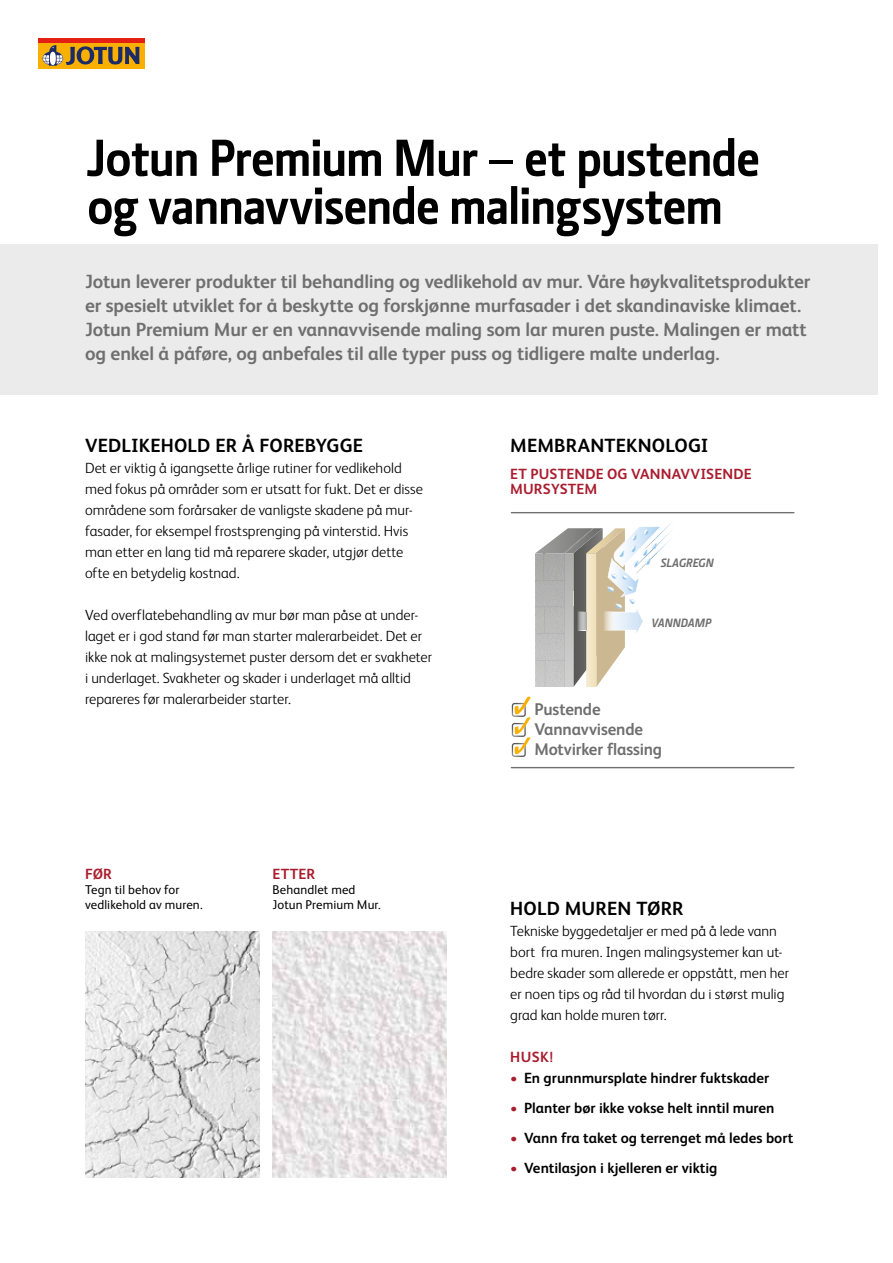
<style>
.page{position:relative;width:893px;height:1263px;background:#fff}
.page>*{position:absolute;margin:0;border:0;box-sizing:border-box;transform-origin:0 0}
.t1{font:700 52.5px/48px "Section";letter-spacing:-.02em;color:#000}
.t2{font:700 19.2px/24px "FS Albert";letter-spacing:-.01em;color:#706f6f}
.t3{font:700 19.2px "FS Albert";letter-spacing:.01em;color:#000}
.t4{font:700 16.95px/20px "FS Albert";letter-spacing:-.01em;color:#706f6f}
.t5{font:300 14.85px/21px "FS Albert";color:#000}
.t6{font:700 14.85px "FS Albert";color:#000}
.t7{font:700 14.85px/15px "FS Albert";letter-spacing:.01em;color:#a91d2f}
.t8{font:12.75px/15px "FS Albert";letter-spacing:.01em;color:#000}
.t9{font:italic 700 12.15px "Section";color:#706f6f}
.s1{color:#a91d2f}
</style>
<div class="page">
<hr style="left:511px;top:767px;width:283px;height:1px;background:#706f6f">
<hr style="left:511px;top:512px;width:283px;height:1px;background:#706f6f">
<svg style="left:512px;top:696px;width:19px;height:61px"></svg>
<svg style="left:535px;top:522px;width:137px;height:165px"></svg>
<div style="left:577px;top:612px;width:9px;height:18px;background:#b3b3b3"></div>
<svg style="left:603px;top:612px;width:13px;height:18px"></svg>
<svg style="left:576px;top:612px;width:9px;height:19px"></svg>
<div style="left:0;top:244px;width:878px;height:151px;background:#ebebeb"></div>
<div style="left:38px;top:43px;width:107px;height:26px;background:#f9b000"></div>
<div style="left:38px;top:38px;width:107px;height:5px;background:#e41f13"></div>
<svg style="left:43px;top:45px;width:96px;height:21px"></svg>
<img style="left:85px;top:931px;width:174px;height:247px">
<img style="left:272px;top:931px;width:174px;height:247px">
<h1 class="t1" style="left:87px;top:135px;width:674px">Jotun Premium Mur – et pustende og vannavvisende malingsystem</h1>
<p class="t2" style="left:85px;top:269px;width:727px">Jotun leverer produkter til behandling og vedlikehold av mur. Våre høykvalitetsprodukter er spesielt utviklet for å beskytte og forskjønne murfasader i det skandinaviske klimaet.<br>Jotun Premium Mur er en vannavvisende maling som lar muren puste. Malingen er matt og enkel å påføre, og anbefales til alle typer puss og tidligere malte underlag.</p>
<p class="t3" style="left:85px;top:434px;width:280px">VEDLIKEHOLD ER Å FOREBYGGE</p>
<p class="t5" style="left:85px;top:457px;width:339px">Det er viktig å igangsette årlige rutiner for vedlikehold med fokus på områder som er utsatt for fukt. Det er disse områdene som forårsaker de vanligste skadene på mur&shy;fasader, for eksempel frostsprenging på vinterstid. Hvis man etter en lang tid må reparere skader, utgjør dette ofte en betydelig kostnad.</p>
<p class="t5" style="left:85px;top:604px;width:349px">Ved overflatebehandling av mur bør man påse at under&shy;laget er i god stand før man starter malerarbeidet. Det er ikke nok at malingsystemet puster dersom det er svakheter i underlaget. Svakheter og skader i underlaget må alltid repareres før malerarbeider starter.</p>
<p class="t7" style="left:85px;top:866px;width:28px">FØR</p>
<p class="t8" style="left:85px;top:882px;width:119px">Tegn til behov for vedlikehold av muren.</p>
<p class="t7" style="left:272px;top:866px;width:44px">ETTER</p>
<p class="t8" style="left:272px;top:882px;width:110px">Behandlet med<br>Jotun Premium Mur.</p>
<p class="t3" style="left:510px;top:434px;width:200px">MEMBRANTEKNOLOGI</p>
<p class="t7" style="left:510px;top:466px;width:243px">ET PUSTENDE OG VANNAVVISENDE<br>MURSYSTEM</p>
<p class="t9" style="left:661px;top:556px;width:55px">SLAGREGN</p>
<p class="t9" style="left:652px;top:616px;width:61px">VANNDAMP</p>
<p class="t4" style="left:534px;top:699px;width:129px">Pustende<br>Vannavvisende<br>Motvirker flassing</p>
<p class="t3" style="left:510px;top:897px;width:175px">HOLD MUREN TØRR</p>
<p class="t5" style="left:510px;top:920px;width:280px">Tekniske byggedetaljer er med på å lede vann bort fra muren. Ingen malingsystemer kan ut&shy;bedre skader som allerede er oppstått, men her er noen tips og råd til hvordan du i størst mulig grad kan holde muren tørr.</p>
<p class="t7" style="left:510px;top:1049px;width:44px">HUSK!</p>
<p class="t6" style="left:510px;top:1069px;width:260px"><span class="s1">•</span> En grunnmursplate hindrer fuktskader</p>
<p class="t6" style="left:510px;top:1099px;width:266px"><span class="s1">•</span> Planter bør ikke vokse helt inntil muren</p>
<p class="t6" style="left:510px;top:1129px;width:285px"><span class="s1">•</span> Vann fra taket og terrenget må ledes bort</p>
<p class="t6" style="left:510px;top:1159px;width:209px"><span class="s1">•</span> Ventilasjon i kjelleren er viktig</p>
</div>
